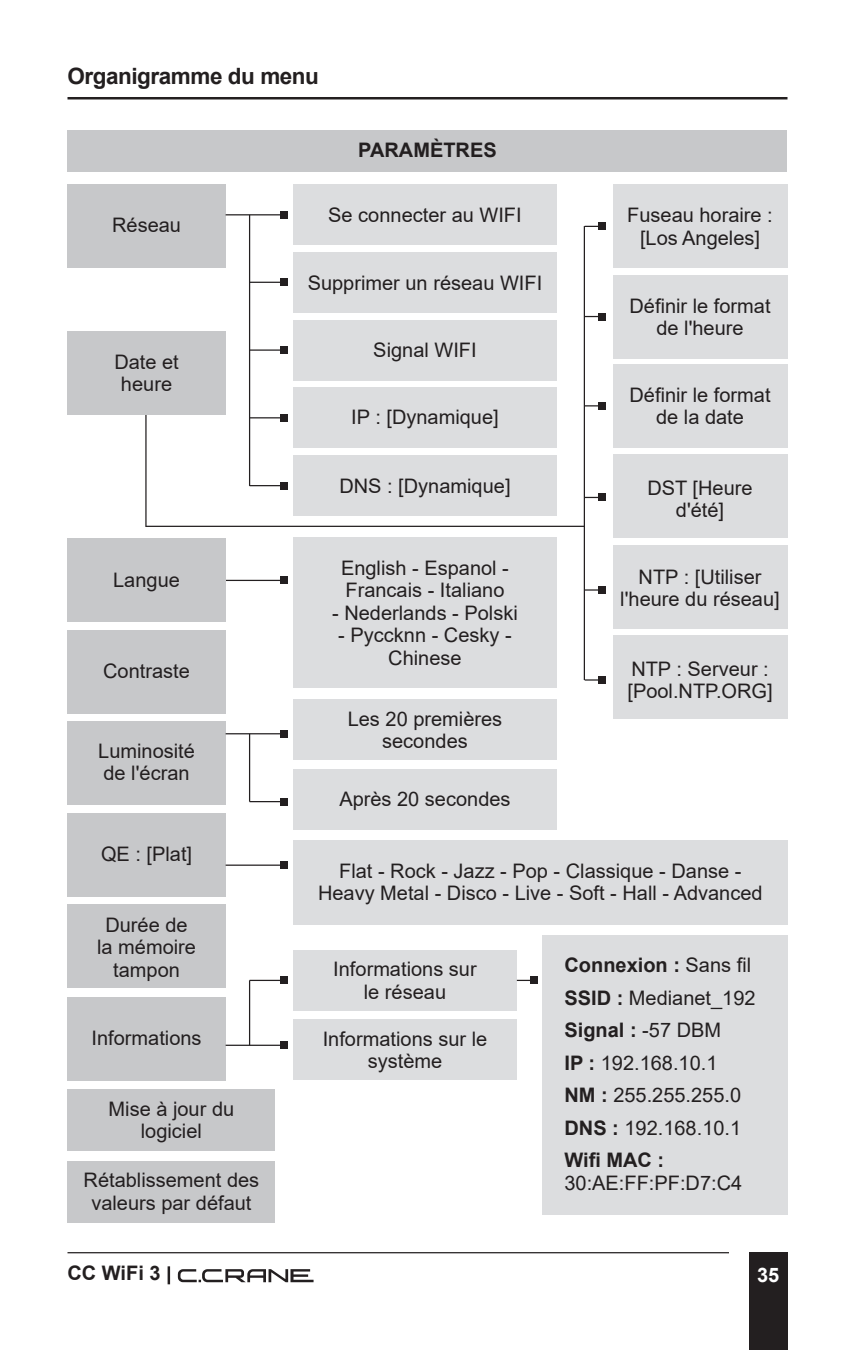
<style>
.page{position:relative;width:855px;height:1350px;background:#fff}
.page>*{position:absolute;margin:0;border:0;box-sizing:border-box;transform-origin:0 0}
.t1{font:700 22.5px "Arial";letter-spacing:-.02em;color:#231f20}
.t2{font:20px/22.5px "Arial";color:#231f20;text-align:center}
.t3{font:700 20px "Arial";color:#231f20}
.t4{font:700 20px "Arial";color:#fff}
.s1{font-weight:400}
.s2{font-weight:700}
</style>
<div class="page">
<div style="left:749px;top:1252px;width:39px;height:98px;background:#231f20"></div>
<hr style="left:68px;top:1252px;width:661px;height:1px;background:#231f20">
<hr style="left:68px;top:97px;width:720px;height:2px;background:#231f20">
<svg style="left:178px;top:1269px;width:136px;height:13px"></svg>
<svg style="left:168px;top:1266px;width:2px;height:18px"></svg>
<hr style="left:145px;top:409px;width:2px;height:118px;background:#231f20">
<hr style="left:225px;top:580px;width:59px;height:1px;background:#231f20">
<div style="left:280px;top:577px;width:8px;height:7px;background:#231f20"></div>
<div style="left:68px;top:185px;width:158px;height:83px;background:#c7c8ca"></div>
<div style="left:68px;top:539px;width:158px;height:83px;background:#c7c8ca"></div>
<div style="left:68px;top:630px;width:158px;height:83px;background:#c7c8ca"></div>
<div style="left:68px;top:905px;width:158px;height:83px;background:#c7c8ca"></div>
<div style="left:68px;top:997px;width:158px;height:83px;background:#c7c8ca"></div>
<div style="left:68px;top:813px;width:158px;height:83px;background:#c7c8ca"></div>
<div style="left:68px;top:722px;width:158px;height:83px;background:#c7c8ca"></div>
<div style="left:68px;top:1090px;width:207px;height:61px;background:#c7c8ca"></div>
<div style="left:68px;top:1161px;width:207px;height:61px;background:#c7c8ca"></div>
<div style="left:68px;top:331px;width:158px;height:83px;background:#c7c8ca"></div>
<div style="left:613px;top:185px;width:175px;height:83px;background:#dcdddf"></div>
<div style="left:613px;top:364px;width:175px;height:83px;background:#dcdddf"></div>
<div style="left:613px;top:275px;width:175px;height:83px;background:#dcdddf"></div>
<div style="left:613px;top:455px;width:175px;height:83px;background:#dcdddf"></div>
<div style="left:613px;top:545px;width:175px;height:83px;background:#dcdddf"></div>
<div style="left:613px;top:636px;width:175px;height:83px;background:#dcdddf"></div>
<div style="left:293px;top:185px;width:264px;height:60px;background:#dcdddf"></div>
<div style="left:293px;top:320px;width:264px;height:60px;background:#dcdddf"></div>
<div style="left:293px;top:252px;width:264px;height:61px;background:#dcdddf"></div>
<div style="left:293px;top:387px;width:264px;height:61px;background:#dcdddf"></div>
<div style="left:293px;top:456px;width:264px;height:60px;background:#dcdddf"></div>
<div style="left:293px;top:699px;width:264px;height:61px;background:#dcdddf"></div>
<div style="left:293px;top:950px;width:224px;height:61px;background:#dcdddf"></div>
<div style="left:293px;top:769px;width:264px;height:60px;background:#dcdddf"></div>
<div style="left:293px;top:1020px;width:224px;height:60px;background:#dcdddf"></div>
<div style="left:293px;top:538px;width:264px;height:150px;background:#dcdddf"></div>
<div style="left:293px;top:841px;width:495px;height:84px;background:#dcdddf"></div>
<div style="left:68px;top:130px;width:720px;height:41px;background:#c7c8ca"></div>
<hr style="left:226px;top:214px;width:58px;height:1px;background:#231f20">
<div style="left:280px;top:211px;width:8px;height:8px;background:#231f20"></div>
<hr style="left:250px;top:282px;width:34px;height:1px;background:#231f20">
<div style="left:280px;top:279px;width:8px;height:7px;background:#231f20"></div>
<svg style="left:585px;top:226px;width:13px;height:1px"></svg>
<div style="left:598px;top:223px;width:7px;height:7px;background:#231f20"></div>
<svg style="left:585px;top:316px;width:13px;height:1px"></svg>
<div style="left:598px;top:313px;width:7px;height:7px;background:#231f20"></div>
<svg style="left:585px;top:405px;width:13px;height:1px"></svg>
<div style="left:598px;top:402px;width:7px;height:8px;background:#231f20"></div>
<svg style="left:585px;top:497px;width:13px;height:1px"></svg>
<div style="left:598px;top:494px;width:7px;height:7px;background:#231f20"></div>
<svg style="left:585px;top:589px;width:13px;height:2px"></svg>
<div style="left:598px;top:586px;width:7px;height:8px;background:#231f20"></div>
<svg style="left:585px;top:679px;width:13px;height:2px"></svg>
<div style="left:598px;top:676px;width:7px;height:8px;background:#231f20"></div>
<hr style="left:250px;top:417px;width:34px;height:1px;background:#231f20">
<div style="left:280px;top:414px;width:8px;height:8px;background:#231f20"></div>
<hr style="left:250px;top:349px;width:34px;height:2px;background:#231f20">
<div style="left:280px;top:346px;width:8px;height:8px;background:#231f20"></div>
<hr style="left:250px;top:485px;width:34px;height:1px;background:#231f20">
<div style="left:280px;top:482px;width:8px;height:7px;background:#231f20"></div>
<hr style="left:226px;top:733px;width:58px;height:1px;background:#231f20">
<div style="left:280px;top:730px;width:8px;height:8px;background:#231f20"></div>
<hr style="left:226px;top:1045px;width:58px;height:1px;background:#231f20">
<div style="left:280px;top:1042px;width:8px;height:7px;background:#231f20"></div>
<hr style="left:226px;top:865px;width:58px;height:1px;background:#231f20">
<div style="left:280px;top:861px;width:8px;height:8px;background:#231f20"></div>
<hr style="left:250px;top:801px;width:34px;height:1px;background:#231f20">
<div style="left:280px;top:798px;width:8px;height:7px;background:#231f20"></div>
<hr style="left:250px;top:980px;width:34px;height:1px;background:#231f20">
<div style="left:280px;top:977px;width:8px;height:7px;background:#231f20"></div>
<svg style="left:517px;top:980px;width:13px;height:1px"></svg>
<div style="left:530px;top:977px;width:7px;height:7px;background:#231f20"></div>
<hr style="left:249px;top:215px;width:1px;height:271px;background:#231f20">
<hr style="left:249px;top:734px;width:1px;height:68px;background:#231f20">
<hr style="left:249px;top:980px;width:1px;height:65px;background:#231f20">
<hr style="left:584px;top:226px;width:1px;height:454px;background:#231f20">
<hr style="left:146px;top:526px;width:439px;height:1px;background:#231f20">
<div style="left:542px;top:935px;width:246px;height:280px;background:#dcdddf"></div>
<p class="t1" style="left:68px;top:60px;width:253px">Organigramme du menu</p>
<p class="t2" style="left:112px;top:214px;width:70px">Réseau</p>
<p class="t3" style="left:358px;top:136px;width:140px">PARAMÈTRES</p>
<p class="t2" style="left:328px;top:203px;width:195px">Se connecter au WIFI</p>
<p class="t2" style="left:114px;top:350px;width:66px">Date et heure</p>
<p class="t2" style="left:113px;top:568px;width:68px">Langue</p>
<p class="t2" style="left:103px;top:660px;width:88px">Contraste</p>
<p class="t2" style="left:98px;top:739px;width:98px;text-align:left">Luminosité de l'écran</p>
<p class="t2" style="left:308px;top:271px;width:236px">Supprimer un réseau WIFI</p>
<p class="t2" style="left:373px;top:338px;width:105px">Signal WIFI</p>
<p class="t2" style="left:351px;top:406px;width:149px">IP : [Dynamique]</p>
<p class="t2" style="left:339px;top:474px;width:173px">DNS : [Dynamique]</p>
<p class="t2" style="left:341px;top:556px;width:169px;text-align:left">English - Espanol -<br>Francais - Italiano</p>
<p class="t2" style="left:332px;top:601px;width:187px">- Nederlands - Polski</p>
<p class="t2" style="left:338px;top:624px;width:175px">- Pyccknn - Cesky -<br>Chinese</p>
<p class="t2" style="left:348px;top:707px;width:156px">Les 20 premières secondes</p>
<p class="t2" style="left:339px;top:788px;width:173px">Après 20 secondes</p>
<p class="t2" style="left:627px;top:204px;width:147px">Fuseau horaire : [Los Angeles]</p>
<p class="t2" style="left:629px;top:294px;width:143px">Définir le format de l'heure</p>
<p class="t2" style="left:629px;top:383px;width:143px">Définir le format de la date</p>
<p class="t2" style="left:647px;top:476px;width:107px">DST [Heure d'été]</p>
<p class="t2" style="left:620px;top:565px;width:161px">NTP : [Utiliser l'heure du réseau]</p>
<p class="t2" style="left:627px;top:657px;width:147px;text-align:left">NTP : Serveur : [Pool.NTP.ORG]</p>
<p class="t2" style="left:101px;top:843px;width:93px">QE : [Plat]</p>
<p class="t2" style="left:97px;top:913px;width:100px">Durée de la mémoire tampon</p>
<p class="t2" style="left:92px;top:1026px;width:112px">Informations</p>
<p class="t2" style="left:109px;top:1098px;width:127px">Mise à jour du logiciel</p>
<p class="t2" style="left:84px;top:1169px;width:177px">Rétablissement des valeurs par défaut</p>
<p class="t2" style="left:318px;top:859px;width:446px">Flat - Rock - Jazz - Pop - Classique - Danse -<br>Heavy Metal - Disco - Live - Soft - Hall - Advanced</p>
<p class="t2" style="left:333px;top:958px;width:145px">Informations sur le réseau</p>
<p class="t2" style="left:323px;top:1027px;width:166px">Informations sur le système</p>
<p class="t3" style="left:564px;top:951px;width:188px">Connexion : <span class="s1">Sans fil</span></p>
<p class="t2" style="left:564px;top:986px;width:193px"><span class="s2">SSID :</span> Medianet_192</p>
<p class="t3" style="left:564px;top:1016px;width:158px">Signal : <span class="s1">-57 DBM</span></p>
<p class="t2" style="left:564px;top:1051px;width:155px"><span class="s2">IP :</span> 192.168.10.1</p>
<p class="t2" style="left:564px;top:1084px;width:178px"><span class="s2">NM :</span> 255.255.255.0</p>
<p class="t2" style="left:564px;top:1116px;width:178px"><span class="s2">DNS :</span> 192.168.10.1</p>
<p class="t2" style="left:564px;top:1149px;width:179px;text-align:left"><span class="s2">Wifi MAC :<br></span>30:AE:FF:PF:D7:C4</p>
<p class="t3" style="left:68px;top:1259px;width:95px">CC WiFi 3</p>
<p class="t4" style="left:757px;top:1261px;width:24px">35</p>
</div>
